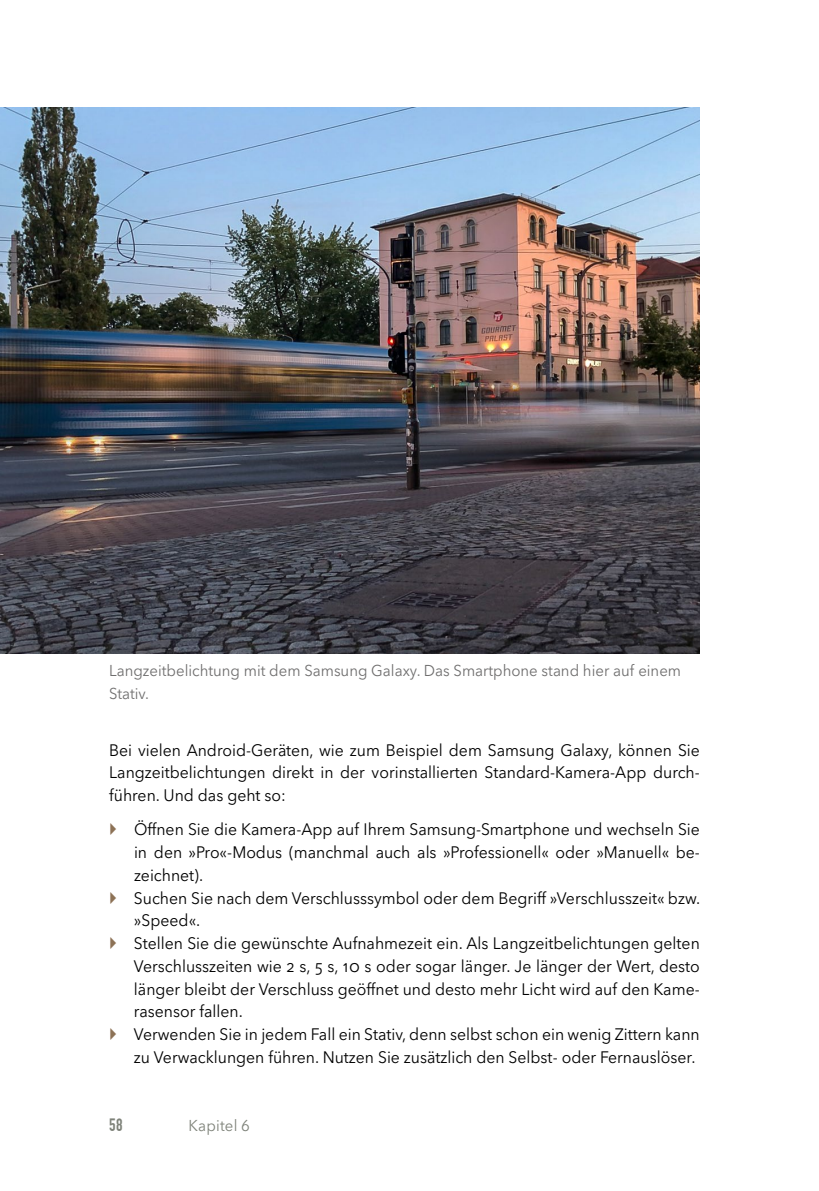
<style>
.page{position:relative;width:819px;height:1191px;background:#fff}
.page>*{position:absolute;margin:0;border:0;box-sizing:border-box;transform-origin:0 0}
.t1{font:700 17.5px "DIN Condensed";color:#7e8279}
.t2{font:16.62px/22.8px "Avenir Next LT Pro";color:#000;text-align:justify;scale:.95 1}
.t3{font:15.75px/22.8px "Avenir Next LT Pro";color:#706f6f;scale:.95 1}
.t4{font:15.75px "Avenir Next LT Pro";letter-spacing:.01em;color:#7e8279;scale:.95 1}
</style>
<div class="page">
<img style="left:0;top:108px;width:699px;height:545px">
<p class="t3" style="left:109px;top:659px;width:603px">Langzeitbelichtung mit dem Samsung Galaxy. Das Smartphone stand hier auf einem<br>Stativ.</p>
<p class="t2" style="left:109px;top:738px;width:623px">Bei vielen Android-Geräten, wie zum Beispiel dem Samsung Galaxy, können Sie Langzeitbelichtungen direkt in der vorinstallierten Standard-Kamera-App durch&shy;führen. Und das geht so:</p>
<p class="t2" style="left:134px;top:818px;width:597px;text-align:left">Öffnen Sie die Kamera-App auf Ihrem Samsung-Smartphone und wechseln Sie in den »Pro«-Modus (manchmal auch als »Professionell« oder »Manuell« be&shy;zeichnet).<br>Suchen Sie nach dem Verschlusssymbol oder dem Begriff »Verschlusszeit« bzw. »Speed«.<br>Stellen Sie die gewünschte Aufnahmezeit ein. Als Langzeitbelichtungen gelten Verschlusszeiten wie 2 s, 5 s, 10 s oder sogar länger. Je länger der Wert, desto länger bleibt der Verschluss geöffnet und desto mehr Licht wird auf den Kame&shy;rasensor fallen.<br>Verwenden Sie in jedem Fall ein Stativ, denn selbst schon ein wenig Zittern kann zu Verwacklungen führen. Nutzen Sie zusätzlich den Selbst- oder Fernauslöser.</p>
<p class="t1" style="left:109px;top:1114px;width:15px">58</p>
<p class="t4" style="left:189px;top:1116px;width:66px">Kapitel 6</p>
</div>
